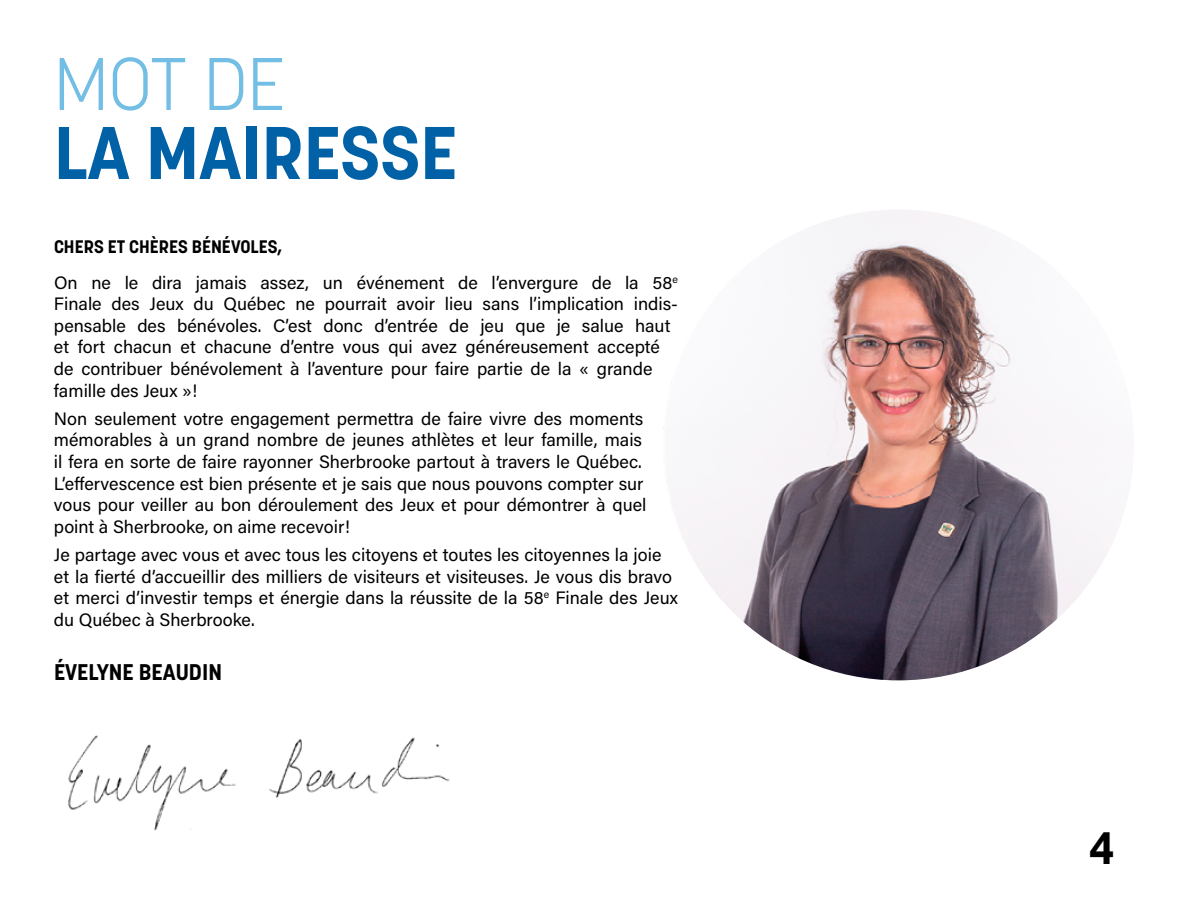
<style>
.page{position:relative;width:1188px;height:918px;background:#fff}
.page>*{position:absolute;margin:0;border:0;box-sizing:border-box;transform-origin:0 0}
.t1{font:700 73.8px "Korolev";color:#0061a6}
.t2{font:300 73.8px "Korolev";color:#73bee4}
.t3{font:700 45px "Korolev";color:#000}
.t4{font:700 22.5px "Korolev";color:#000}
.t5{font:18px/21.6px "Acumin Pro";color:#000}
.t6{font:700 18px "Korolev";color:#000}
</style>
<div class="page">
<img style="left:663px;top:210px;width:471px;height:470px;border-radius:235px">
<img style="left:68px;top:735px;width:382px;height:96px">
<h1 class="t2" style="left:54px;top:37px;width:233px">MOT DE</h1>
<h1 class="t1" style="left:54px;top:106px;width:405px">LA MAIRESSE</h1>
<p class="t6" style="left:54px;top:236px;width:230px">CHERS ET CHÈRES BÉNÉVOLES,</p>
<p class="t5" style="left:54px;top:271px;width:626px">On ne le dira jamais assez, un événement de l’envergure de la 58<sup>e </sup>Finale des Jeux du Québec ne pourrait avoir lieu sans l’implication indis&shy;pensable des bénévoles. C’est donc d’entrée de jeu que je salue haut et fort chacun et chacune d’entre vous qui avez généreusement accepté de contribuer bénévolement à l’aventure pour faire partie de la « grande famille des Jeux »!</p>
<p class="t5" style="left:54px;top:407px;width:594px">Non seulement votre engagement permettra de faire vivre des moments mémorables à un grand nombre de jeunes athlètes et leur famille, mais il fera en sorte de faire rayonner Sherbrooke partout à travers le Québec.<br>L’effervescence est bien présente et je sais que nous pouvons compter sur vous pour veiller au bon déroulement des Jeux et pour démontrer à quel point à Sherbrooke, on aime recevoir!</p>
<p class="t5" style="left:54px;top:543px;width:626px">Je partage avec vous et avec tous les citoyens et toutes les citoyennes la joie et la fierté d’accueillir des milliers de visiteurs et visiteuses. Je vous dis bravo et merci d’investir temps et énergie dans la réussite de la 58<sup>e</sup> Finale des Jeux du Québec à Sherbrooke.</p>
<p class="t4" style="left:54px;top:658px;width:170px">ÉVELYNE BEAUDIN</p>
<h2 class="t3" style="left:1089px;top:820px;width:27px">4</h2>
</div>
